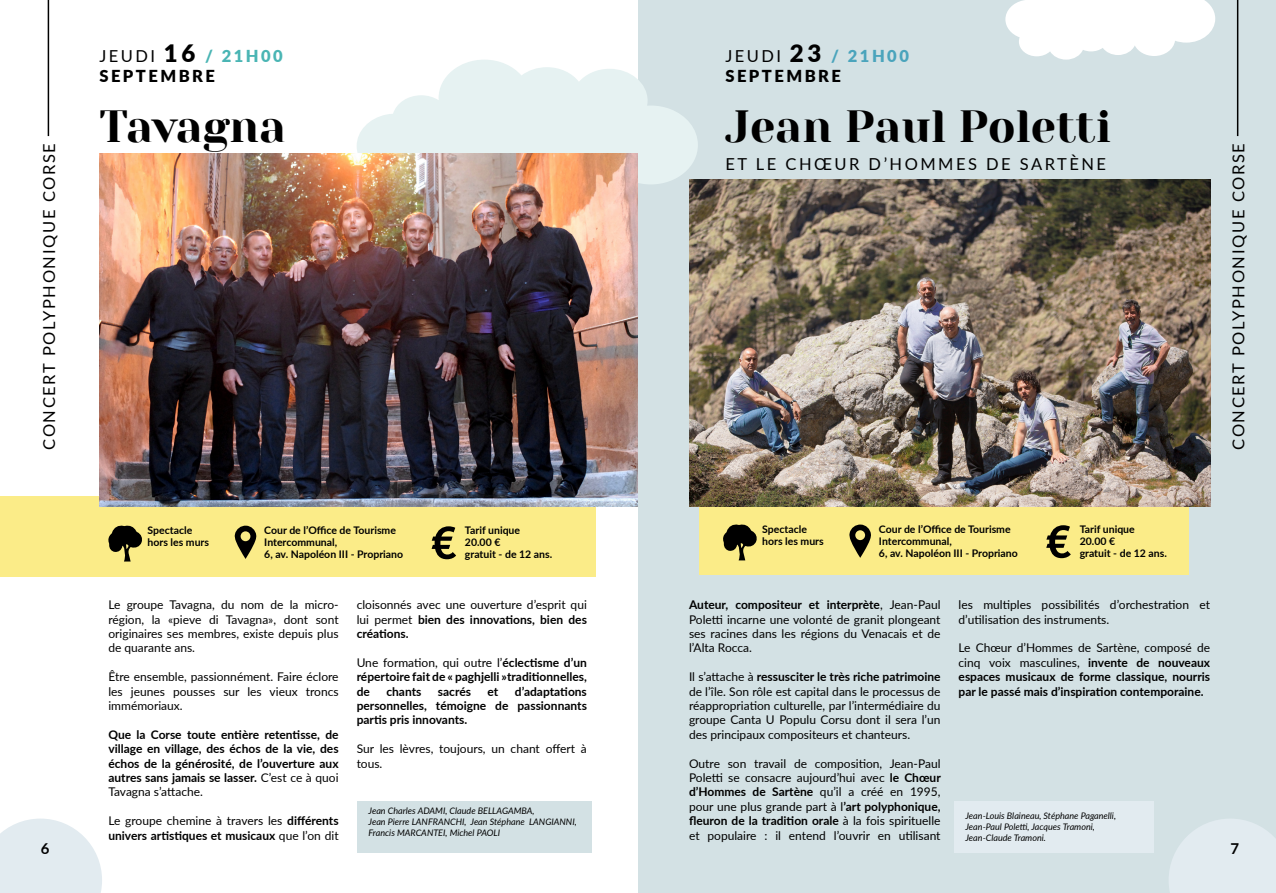
<style>
.page{position:relative;width:1276px;height:893px;background:#fff}
.page>*{position:absolute;margin:0;border:0;box-sizing:border-box;transform-origin:0 0}
.Titre{font:45px "Yeseva One";color:#000}
.Titre-2{font:45px "Yeseva One";letter-spacing:-.02em;color:#000}
.Type{font:16.5px "Lato";letter-spacing:.1em;color:#000}
.Date{font:16.5px "Lato";letter-spacing:.15em;color:#000}
.Date-2{font:900 16.5px "Lato";letter-spacing:.15em;color:#000}
.Date-3{font:900 16.5px "Lato";letter-spacing:.15em;color:#4ab5b4}
.Date-4{font:900 16.5px "Lato";letter-spacing:.15em;color:#4aa4bc}
.t1{font:700 15px "Lato";color:#000}
.Texte{font:12px/14.4px "Lato";color:#000;text-align:justify}
.Texte-2{font:700 12px/14.4px "Lato";color:#000;text-align:justify}
.t2{font:700 10.5px "Lato";color:#000}
.Distribution{font:italic 9px "Lato";color:#000}
.s1{font-weight:400;color:#000}
.s2{font-size:24px;color:#000}
.s3{font-weight:700}
.s4{font-weight:400}
</style>
<div class="page">
<div style="left:638px;top:0;width:638px;height:893px;background:#d3e1e4"></div>
<svg style="left:0;top:819px;width:102px;height:74px;background:#e5edf1"></svg>
<svg style="left:1169px;top:819px;width:107px;height:74px"></svg>
<svg style="left:357px;top:60px;width:341px;height:124px;fill:#e6f2f2"></svg>
<svg style="left:1005px;top:0;width:210px;height:60px"></svg>
<div style="left:699px;top:495px;width:489px;height:80px;background:#fbec88"></div>
<div style="left:0;top:497px;width:595px;height:80px;background:#fbec88"></div>
<svg style="left:849px;top:524px;width:22px;height:34px"></svg>
<svg style="left:1046px;top:525px;width:24px;height:33px"></svg>
<svg style="left:723px;top:524px;width:34px;height:36px"></svg>
<svg style="left:234px;top:525px;width:22px;height:34px"></svg>
<svg style="left:431px;top:526px;width:25px;height:33px"></svg>
<svg style="left:108px;top:525px;width:34px;height:36px"></svg>
<img style="left:99px;top:153px;width:539px;height:353px">
<hr style="left:48px;top:0;width:1px;height:136px;background:#000">
<img style="left:689px;top:179px;width:521px;height:327px">
<hr style="left:1237px;top:0;width:1px;height:136px;background:#000">
<div style="left:357px;top:802px;width:235px;height:51px;background:#d3e1e4"></div>
<div style="left:954px;top:802px;width:200px;height:51px;background:#e2ebf0"></div>
<p class="Type" style="left:38px;top:450px;width:308px;rotate:-90deg">CONCERT POLYPHONIQUE CORSE</p>
<p class="Date-3" style="left:99px;top:43px;width:185px"><span class="s1">JEUDI</span> <span class="s2">16</span> / 21H00</p>
<p class="Date-2" style="left:99px;top:63px;width:117px">SEPTEMBRE</p>
<p class="Titre-2" style="left:99px;top:100px;width:188px">Tavagna</p>
<p class="t2" style="left:147px;top:523px;width:46px">Spectacle</p>
<p class="t2" style="left:147px;top:535px;width:63px">hors les murs</p>
<p class="t2" style="left:264px;top:523px;width:133px">Cour de l’Office de Tourisme</p>
<p class="t2" style="left:264px;top:535px;width:74px">Intercommunal,</p>
<p class="t2" style="left:264px;top:547px;width:140px">6, av. Napoléon III - Propriano</p>
<p class="t2" style="left:465px;top:523px;width:57px">Tarif unique</p>
<p class="t2" style="left:465px;top:535px;width:37px">20.00 €</p>
<p class="t2" style="left:465px;top:547px;width:89px">gratuit - de 12 ans.</p>
<p class="Date-4" style="left:725px;top:43px;width:185px"><span class="s1">JEUDI</span> <span class="s2">23</span> / 21H00</p>
<p class="Date-2" style="left:725px;top:63px;width:117px">SEPTEMBRE</p>
<p class="Titre" style="left:725px;top:100px;width:387px">Jean Paul Poletti</p>
<p class="Date" style="left:725px;top:152px;width:382px">ET LE CHŒUR D’HOMMES DE SARTÈNE</p>
<p class="t2" style="left:762px;top:521px;width:46px">Spectacle</p>
<p class="t2" style="left:762px;top:533px;width:63px">hors les murs</p>
<p class="t2" style="left:879px;top:521px;width:133px">Cour de l’Office de Tourisme</p>
<p class="t2" style="left:879px;top:533px;width:74px">Intercommunal,</p>
<p class="t2" style="left:879px;top:545px;width:140px">6, av. Napoléon III - Propriano</p>
<p class="t2" style="left:1079px;top:521px;width:57px">Tarif unique</p>
<p class="t2" style="left:1079px;top:533px;width:37px">20.00 €</p>
<p class="t2" style="left:1079px;top:545px;width:89px">gratuit - de 12 ans.</p>
<p class="Type" style="left:1226px;top:450px;width:308px;rotate:-90deg">CONCERT POLYPHONIQUE CORSE</p>
<p class="Texte" style="left:357px;top:597px;width:232px">cloisonnés avec une ouverture d’esprit qui lui permet <span class="s3">bien des innovations, bien des créations.</span></p>
<p class="Texte-2" style="left:357px;top:655px;width:232px"><span class="s4">Une formation, qui outre l’</span>éclectisme d’un répertoire fait de « paghjelli »traditionnelles, de</p>
<p class="Texte" style="left:958px;top:597px;width:253px">les multiples possibilités d’orchestration et d’utilisation des instruments.</p>
<p class="Texte-2" style="left:958px;top:640px;width:253px"><span class="s4">Le Chœur d’Hommes de Sartène, composé de cinq voix masculines,</span> invente de nouveaux espaces musicaux de forme classique, nourris par le passé mais d’inspiration contemporaine.</p>
<p class="Texte" style="left:689px;top:597px;width:253px"><span class="s3">Auteur, compositeur et interprète</span>, Jean-Paul Poletti incarne une volonté de granit plongeant ses racines dans les régions du Venacais et de l’Alta Rocca.</p>
<p class="Texte" style="left:689px;top:669px;width:253px">Il s’attache à <span class="s3">ressusciter le très riche patrimoine </span>de l’île. Son rôle est capital dans le processus de réappropriation culturelle, par l’intermédiaire du groupe Canta U Populu Corsu dont il sera l’un des principaux compositeurs et chanteurs.</p>
<p class="Texte" style="left:689px;top:756px;width:253px">Outre son travail de composition, Jean-Paul Poletti se consacre aujourd’hui avec <span class="s3">le Chœur d’Hommes de Sartène</span> qu’il a créé en 1995, pour une plus grande part à l<span class="s3">’art polyphonique, fleuron de la tradition orale</span> à la fois spirituelle et populaire : il entend l’ouvrir en utilisant</p>
<p class="Texte" style="left:108px;top:597px;width:232px">Le groupe Tavagna, du nom de la micro&shy;région, la «pieve di Tavagna», dont sont originaires ses membres, existe depuis plus de quarante ans.</p>
<p class="Texte" style="left:108px;top:669px;width:232px">Être ensemble, passionnément. Faire éclore les jeunes pousses sur les vieux troncs immémoriaux.</p>
<p class="Texte-2" style="left:108px;top:727px;width:232px">Que la Corse toute entière retentisse, de village en village, des échos de la vie, des échos de la générosité, de l’ouverture aux autres sans jamais se lasser. <span class="s4">C’est ce à quoi Tavagna s’attache.</span></p>
<p class="Texte-2" style="left:108px;top:813px;width:232px"><span class="s4">Le groupe chemine à travers les</span> différents univers artistiques et musicaux <span class="s4">que l’on dit</span></p>
<p class="Texte-2" style="left:357px;top:683px;width:232px;text-indent:158px">d’adaptations personnelles, témoigne de passionnants partis pris innovants.</p>
<p class="Texte" style="left:357px;top:741px;width:232px">Sur les lèvres, toujours, un chant offert à tous.</p>
<p class="Distribution" style="left:369px;top:804px;width:167px">Jean Charles ADAMI, Claude BELLAGAMBA,</p>
<p class="Distribution" style="left:369px;top:815px;width:210px">Jean Pierre LANFRANCHI, Jean Stéphane LANGIANNI,</p>
<p class="Distribution" style="left:369px;top:826px;width:133px">Francis MARCANTEI, Michel PAOLI</p>
<p class="Texte-2" style="left:386px;top:683px;width:37px">chants</p>
<p class="Texte-2" style="left:438px;top:683px;width:35px">sacrés</p>
<p class="Texte-2" style="left:487px;top:683px;width:12px">et</p>
<p class="Distribution" style="left:965px;top:810px;width:152px">Jean-Louis Blaineau, Stéphane Paganelli,</p>
<p class="Distribution" style="left:965px;top:820px;width:131px">Jean-Paul Poletti, Jacques Tramoni,</p>
<p class="Distribution" style="left:965px;top:831px;width:82px">Jean-Claude Tramoni.</p>
<p class="t1" style="left:41px;top:837px;width:10px">6</p>
<p class="t1" style="left:1230px;top:837px;width:10px">7</p>
</div>
